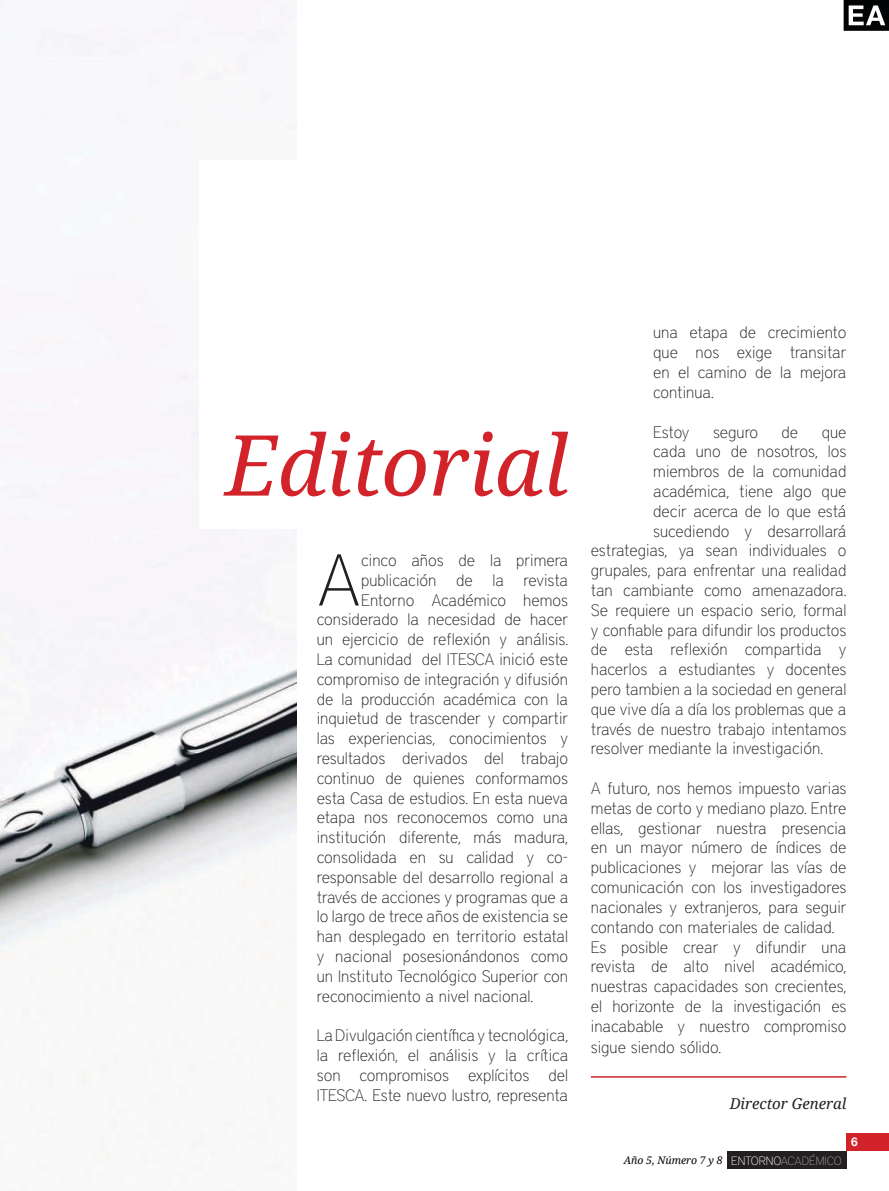
<style>
.page{position:relative;width:889px;height:1191px;background:#fff}
.page>*{position:absolute;margin:0;border:0;box-sizing:border-box;transform-origin:0 0}
.t1{font:100 72.9px "District";color:#231f20}
.t2{font:100 16.5px/19.8px "District";color:#231f20;text-align:justify}
.t3{font:italic 15px "Droid Serif";color:#231f20}
.t4{font:100 12px "District";color:#9ea0a2}
.t5{font:700 12px "Helvetica Neue";color:#fff}
.t6{font:italic 10.5px "Droid Serif";color:#010203}
.s1{color:#fff}
</style>
<div class="page">
<div style="left:727px;top:1151px;width:119px;height:18px;background:#231f20"></div>
<div style="left:846px;top:1133px;width:43px;height:18px;background:#d2232a"></div>
<svg style="left:843px;top:0;width:46px;height:31px"></svg>
<img style="left:0;top:0;width:296px;height:1180px">
<div style="left:200px;top:160px;width:432px;height:368px;background:#fff"></div>
<svg style="left:223px;top:431px;width:345px;height:65px"></svg>
<hr style="left:591px;top:1076px;width:255px;height:1px;background:#d2232a">
<p class="t1" style="left:317px;top:537px;width:46px">A</p>
<p class="t2" style="left:361px;top:550px;width:209px">cinco años de la primera</p>
<p class="t2" style="left:361px;top:570px;width:209px">publicación de la revista</p>
<p class="t2" style="left:361px;top:589px;width:209px">Entorno Académico hemos</p>
<p class="t2" style="left:317px;top:609px;width:253px">considerado la necesidad de hacer</p>
<p class="t2" style="left:317px;top:629px;width:253px">un ejercicio de reflexión y análisis.</p>
<p class="t2" style="left:317px;top:649px;width:253px">La comunidad del ITESCA inició este</p>
<p class="t2" style="left:317px;top:669px;width:253px">compromiso de integración y difusión</p>
<p class="t2" style="left:317px;top:688px;width:253px">de la producción académica con la</p>
<p class="t2" style="left:317px;top:708px;width:253px">inquietud de trascender y compartir</p>
<p class="t2" style="left:317px;top:728px;width:253px">las experiencias, conocimientos y</p>
<p class="t2" style="left:317px;top:748px;width:253px">resultados derivados del trabajo</p>
<p class="t2" style="left:317px;top:768px;width:253px">continuo de quienes conformamos</p>
<p class="t2" style="left:317px;top:787px;width:253px">esta Casa de estudios. En esta nueva</p>
<p class="t2" style="left:317px;top:807px;width:253px">etapa nos reconocemos como una</p>
<p class="t2" style="left:317px;top:827px;width:253px">institución diferente, más madura,</p>
<p class="t2" style="left:317px;top:847px;width:253px">consolidada en su calidad y co-</p>
<p class="t2" style="left:317px;top:867px;width:253px">responsable del desarrollo regional a</p>
<p class="t2" style="left:317px;top:886px;width:253px">través de acciones y programas que a</p>
<p class="t2" style="left:317px;top:906px;width:253px">lo largo de trece años de existencia se</p>
<p class="t2" style="left:317px;top:926px;width:253px">han desplegado en territorio estatal</p>
<p class="t2" style="left:317px;top:946px;width:253px">y nacional posesionándonos como</p>
<p class="t2" style="left:317px;top:966px;width:253px">un Instituto Tecnológico Superior con</p>
<p class="t2" style="left:317px;top:985px;width:218px">reconocimiento a nivel nacional.</p>
<p class="t2" style="left:317px;top:1025px;width:253px">La Divulgación científica y tecnológica, la reflexión, el análisis y la crítica son compromisos explícitos del ITESCA. Este nuevo lustro, representa</p>
<p class="t2" style="left:653px;top:323px;width:195px">una etapa de crecimiento que nos exige transitar en el camino de la mejora continua.</p>
<p class="t2" style="left:653px;top:422px;width:38px">Estoy</p>
<p class="t2" style="left:713px;top:422px;width:47px">seguro</p>
<p class="t2" style="left:781px;top:422px;width:18px">de</p>
<p class="t2" style="left:821px;top:422px;width:26px">que</p>
<p class="t2" style="left:653px;top:441px;width:195px">cada uno de nosotros, los</p>
<p class="t2" style="left:653px;top:461px;width:195px">miembros de la comunidad</p>
<p class="t2" style="left:653px;top:481px;width:195px">académica, tiene algo que</p>
<p class="t2" style="left:653px;top:501px;width:195px">decir acerca de lo que está</p>
<p class="t2" style="left:653px;top:521px;width:195px">sucediendo y desarrollará</p>
<p class="t2" style="left:591px;top:540px;width:257px">estrategias, ya sean individuales o</p>
<p class="t2" style="left:591px;top:560px;width:257px">grupales, para enfrentar una realidad</p>
<p class="t2" style="left:591px;top:580px;width:257px">tan cambiante como amenazadora.</p>
<p class="t2" style="left:591px;top:600px;width:257px">Se requiere un espacio serio, formal</p>
<p class="t2" style="left:591px;top:620px;width:257px">y confiable para difundir los productos</p>
<p class="t2" style="left:591px;top:639px;width:257px">de esta reflexión compartida y</p>
<p class="t2" style="left:591px;top:659px;width:257px">hacerlos a estudiantes y docentes</p>
<p class="t2" style="left:591px;top:679px;width:257px">pero tambien a la sociedad en general</p>
<p class="t2" style="left:591px;top:699px;width:257px">que vive día a día los problemas que a</p>
<p class="t2" style="left:591px;top:719px;width:257px">través de nuestro trabajo intentamos</p>
<p class="t2" style="left:591px;top:738px;width:234px">resolver mediante la investigación.</p>
<p class="t2" style="left:591px;top:778px;width:257px">A futuro, nos hemos impuesto varias metas de corto y mediano plazo. Entre ellas, gestionar nuestra presencia en un mayor número de índices de publicaciones y mejorar las vías de comunicación con los investigadores nacionales y extranjeros, para seguir contando con materiales de calidad.</p>
<p class="t2" style="left:591px;top:936px;width:257px">Es posible crear y difundir una revista de alto nivel académico, nuestras capacidades son crecientes, el horizonte de la investigación es inacabable y nuestro compromiso</p>
<p class="t2" style="left:591px;top:1037px;width:132px">sigue siendo sólido.</p>
<p class="t3" style="left:729px;top:1094px;width:118px">Director General</p>
<p class="t6" style="left:624px;top:1153px;width:100px">Año 5, Número 7 y 8</p>
<p class="t4" style="left:731px;top:1153px;width:112px"><span class="s1">ENTORNO</span>ACADÉMICO</p>
<p class="t5" style="left:851px;top:1134px;width:8px">6</p>
</div>
